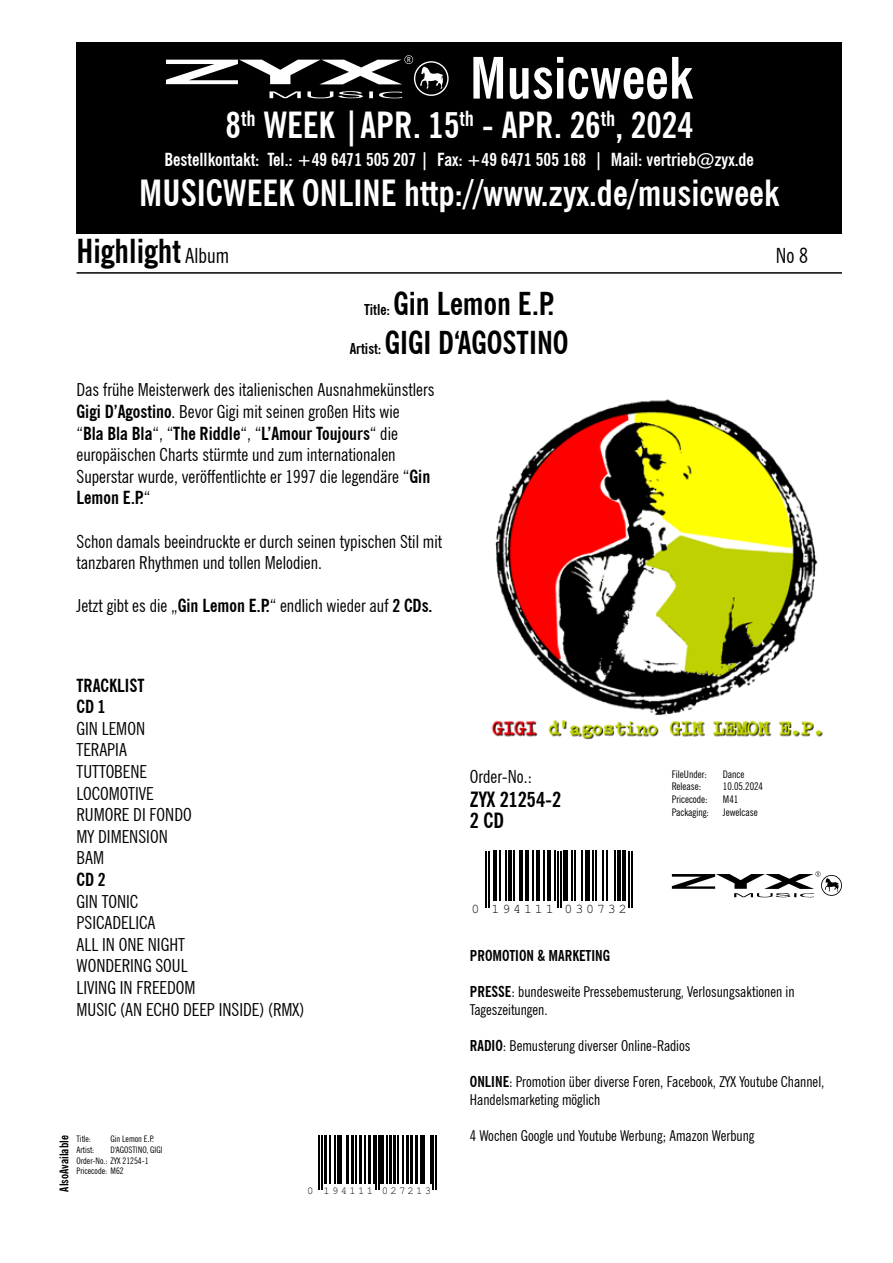
<style>
.page{position:relative;width:893px;height:1263px;background:#fff}
.page>*{position:absolute;margin:0;border:0;box-sizing:border-box;transform-origin:0 0}
.t1{font:700 condensed 57px "News Gothic BT";color:#fff}
.t2{font:700 condensed 36px/68.1px "News Gothic BT";color:#fff;text-align:center}
.t3{font:700 condensed 33px "News Gothic BT";color:#000}
.t4{font:700 condensed 31.5px/38.2px "News Gothic BT";color:#000;text-align:center}
.t5{font:700 condensed 21px "News Gothic BT";color:#000}
.t6{font:condensed 21px "News Gothic BT";color:#000}
.t7{font:condensed 18px/21.6px "News Gothic BT";color:#000}
.t8{font:700 condensed 18px "News Gothic BT";color:#fff}
.t9{font:700 condensed 18px/21.6px "News Gothic BT";color:#000}
.t10{font:condensed 15px/18px "News Gothic BT";color:#000}
.t11{font:700 condensed 15px "News Gothic BT";color:#000}
.t12{font:13.35px "Arial";letter-spacing:.215em;color:#000}
.t13{font:700 condensed 12px "News Gothic BT";color:#000}
.t14{font:10.65px "Arial";letter-spacing:.215em;color:#000}
.t15{font:condensed 10.5px "News Gothic BT";color:#000}
.t16{font:condensed 9px/10.6px "News Gothic BT";color:#000}
.s1{font-weight:400;font-size:21px}
.s2{font-size:15px}
.s3{font-weight:700}
</style>
<div class="page">
<div style="left:77px;top:43px;width:765px;height:191px;background:#000"></div>
<svg style="left:166px;top:55px;width:283px;height:43px"></svg>
<hr style="left:77px;top:272px;width:765px;height:2px;background:#000">
<img style="left:491px;top:399px;width:332px;height:341px">
<hr style="left:485px;top:851px;width:2px;height:56px;background:#000">
<hr style="left:488px;top:851px;width:2px;height:56px;background:#000">
<hr style="left:493px;top:851px;width:3px;height:50px;background:#000">
<hr style="left:499px;top:851px;width:2px;height:50px;background:#000">
<hr style="left:506px;top:851px;width:1px;height:50px;background:#000">
<hr style="left:509px;top:851px;width:3px;height:50px;background:#000">
<hr style="left:513px;top:851px;width:2px;height:50px;background:#000">
<hr style="left:520px;top:851px;width:3px;height:50px;background:#000">
<hr style="left:526px;top:851px;width:3px;height:50px;background:#000">
<hr style="left:532px;top:851px;width:2px;height:50px;background:#000">
<hr style="left:537px;top:851px;width:3px;height:50px;background:#000">
<hr style="left:543px;top:851px;width:1px;height:50px;background:#000">
<hr style="left:547px;top:851px;width:4px;height:50px;background:#000">
<hr style="left:554px;top:851px;width:1px;height:50px;background:#000">
<hr style="left:557px;top:851px;width:1px;height:56px;background:#000">
<hr style="left:560px;top:851px;width:1px;height:56px;background:#000">
<div style="left:563px;top:851px;width:5px;height:50px;background:#000"></div>
<hr style="left:571px;top:851px;width:1px;height:50px;background:#000">
<hr style="left:574px;top:851px;width:1px;height:50px;background:#000">
<hr style="left:582px;top:851px;width:1px;height:50px;background:#000">
<hr style="left:585px;top:851px;width:4px;height:50px;background:#000">
<hr style="left:593px;top:851px;width:1px;height:50px;background:#000">
<hr style="left:596px;top:851px;width:1px;height:50px;background:#000">
<hr style="left:602px;top:851px;width:1px;height:50px;background:#000">
<hr style="left:606px;top:851px;width:2px;height:50px;background:#000">
<hr style="left:614px;top:851px;width:2px;height:50px;background:#000">
<hr style="left:617px;top:851px;width:3px;height:50px;background:#000">
<hr style="left:622px;top:851px;width:3px;height:50px;background:#000">
<hr style="left:628px;top:851px;width:2px;height:56px;background:#000">
<hr style="left:631px;top:851px;width:2px;height:56px;background:#000">
<svg style="left:672px;top:871px;width:170px;height:27px"></svg>
<hr style="left:319px;top:1135px;width:1px;height:54px;background:#000">
<hr style="left:321px;top:1135px;width:1px;height:54px;background:#000">
<hr style="left:325px;top:1135px;width:2px;height:49px;background:#000">
<hr style="left:330px;top:1135px;width:1px;height:49px;background:#000">
<hr style="left:335px;top:1135px;width:1px;height:49px;background:#000">
<hr style="left:337px;top:1135px;width:3px;height:49px;background:#000">
<hr style="left:341px;top:1135px;width:1px;height:49px;background:#000">
<hr style="left:346px;top:1135px;width:2px;height:49px;background:#000">
<hr style="left:351px;top:1135px;width:2px;height:49px;background:#000">
<hr style="left:356px;top:1135px;width:1px;height:49px;background:#000">
<hr style="left:359px;top:1135px;width:3px;height:49px;background:#000">
<hr style="left:364px;top:1135px;width:2px;height:49px;background:#000">
<hr style="left:368px;top:1135px;width:3px;height:49px;background:#000">
<hr style="left:373px;top:1135px;width:1px;height:49px;background:#000">
<hr style="left:376px;top:1135px;width:1px;height:54px;background:#000">
<hr style="left:378px;top:1135px;width:1px;height:54px;background:#000">
<hr style="left:380px;top:1135px;width:4px;height:49px;background:#000">
<hr style="left:387px;top:1135px;width:1px;height:49px;background:#000">
<hr style="left:389px;top:1135px;width:3px;height:49px;background:#000">
<hr style="left:393px;top:1135px;width:2px;height:49px;background:#000">
<hr style="left:398px;top:1135px;width:1px;height:49px;background:#000">
<hr style="left:403px;top:1135px;width:1px;height:49px;background:#000">
<hr style="left:406px;top:1135px;width:3px;height:49px;background:#000">
<hr style="left:410px;top:1135px;width:3px;height:49px;background:#000">
<hr style="left:415px;top:1135px;width:3px;height:49px;background:#000">
<hr style="left:420px;top:1135px;width:3px;height:49px;background:#000">
<hr style="left:424px;top:1135px;width:1px;height:49px;background:#000">
<hr style="left:430px;top:1135px;width:1px;height:49px;background:#000">
<hr style="left:432px;top:1135px;width:2px;height:54px;background:#000">
<hr style="left:435px;top:1135px;width:1px;height:54px;background:#000">
<h1 class="t1" style="left:470px;top:43px;width:224px">Musicweek</h1>
<h2 class="t2" style="left:139px;top:91px;width:641px">8<sup>th</sup> WEEK |APR. 15<sup>th</sup> - APR. 26<sup>th</sup>, 2024<br>MUSICWEEK ONLINE http://www.zyx.de/musicweek</h2>
<h3 class="t3" style="left:77px;top:231px;width:154px">Highlight <span class="s1">Album</span></h3>
<p class="t6" style="left:776px;top:243px;width:34px">No 8</p>
<h3 class="t4" style="left:350px;top:285px;width:220px"><span class="s2">Title:</span> Gin Lemon E.P.<br><span class="s2">Artist:</span> GIGI D‘AGOSTINO</h3>
<p class="t7" style="left:77px;top:379px;width:360px">Das frühe Meisterwerk des italienischen Ausnahmekünstlers <span class="s3">Gigi D’Agostino</span>. Bevor Gigi mit seinen großen Hits wie<br>“<span class="s3">Bla Bla Bla</span>“, “<span class="s3">The Riddle</span>“, “<span class="s3">L’Amour Toujours</span>“ die europäischen Charts stürmte und zum internationalen Superstar wurde, veröffentlichte er 1997 die legendäre “<span class="s3">Gin Lemon E.P.</span>“</p>
<p class="t7" style="left:77px;top:530px;width:367px">Schon damals beeindruckte er durch seinen typischen Stil mit tanzbaren Rhythmen und tollen Melodien.</p>
<p class="t7" style="left:77px;top:595px;width:357px">Jetzt gibt es die „<span class="s3">Gin Lemon E.P.</span>“ endlich wieder auf <span class="s3">2 CDs.</span></p>
<p class="t8" style="left:164px;top:148px;width:591px">Bestellkontakt: Tel.: +49 6471 505 207 | Fax: +49 6471 505 168 | Mail: vertrieb@zyx.de</p>
<p class="t9" style="left:77px;top:674px;width:69px">TRACKLIST<br>CD 1</p>
<p class="t7" style="left:77px;top:717px;width:117px">GIN LEMON<br>TERAPIA<br>TUTTOBENE<br>LOCOMOTIVE<br>RUMORE DI FONDO<br>MY DIMENSION<br>BAM</p>
<p class="t9" style="left:77px;top:869px;width:31px">CD 2</p>
<p class="t7" style="left:77px;top:890px;width:229px">GIN TONIC<br>PSICADELICA<br>ALL IN ONE NIGHT<br>WONDERING SOUL<br>LIVING IN FREEDOM<br>MUSIC (AN ECHO DEEP INSIDE) (RMX)</p>
<p class="t13" style="left:57px;top:1191px;width:58px;rotate:-90deg">AlsoAvailable</p>
<p class="t16" style="left:77px;top:1134px;width:16px">Title:</p>
<p class="t16" style="left:111px;top:1134px;width:45px">Gin Lemon E.P.</p>
<p class="t16" style="left:77px;top:1144px;width:88px;text-indent:34px">D‘AGOSTINO, GIGI<br>Order-No.: ZYX 21254-1<br>Pricecode: M62</p>
<p class="t16" style="left:77px;top:1144px;width:19px">Artist:</p>
<p class="t14" style="left:307px;top:1184px;width:125px">0 194111 027213</p>
<p class="t7" style="left:470px;top:766px;width:64px">Order-No.:</p>
<p class="t5" style="left:470px;top:786px;width:93px">ZYX 21254-2</p>
<p class="t5" style="left:470px;top:808px;width:36px">2 CD</p>
<p class="t12" style="left:471px;top:901px;width:157px">0 194111 030732</p>
<p class="t15" style="left:672px;top:767px;width:37px">FileUnder:</p>
<p class="t15" style="left:723px;top:767px;width:23px">Dance</p>
<p class="t15" style="left:672px;top:780px;width:31px">Release:</p>
<p class="t15" style="left:723px;top:780px;width:42px">10.05.2024</p>
<p class="t15" style="left:672px;top:793px;width:37px">Pricecode:</p>
<p class="t15" style="left:723px;top:793px;width:17px">M41</p>
<p class="t15" style="left:672px;top:806px;width:39px">Packaging:</p>
<p class="t15" style="left:723px;top:806px;width:36px">Jewelcase</p>
<p class="t11" style="left:470px;top:946px;width:142px">PROMOTION &amp; MARKETING</p>
<p class="t10" style="left:470px;top:982px;width:326px"><span class="s3">PRESSE</span>: bundesweite Pressebemusterung, Verlosungsaktionen in<br>Tageszeitungen.</p>
<p class="t10" style="left:470px;top:1036px;width:222px"><span class="s3">RADIO</span>: Bemusterung diverser Online-Radios</p>
<p class="t10" style="left:470px;top:1072px;width:356px"><span class="s3">ONLINE</span>: Promotion über diverse Foren, Facebook, ZYX Youtube Channel,<br>Handelsmarketing möglich</p>
<p class="t10" style="left:470px;top:1126px;width:286px">4 Wochen Google und Youtube Werbung; Amazon Werbung</p>
</div>
